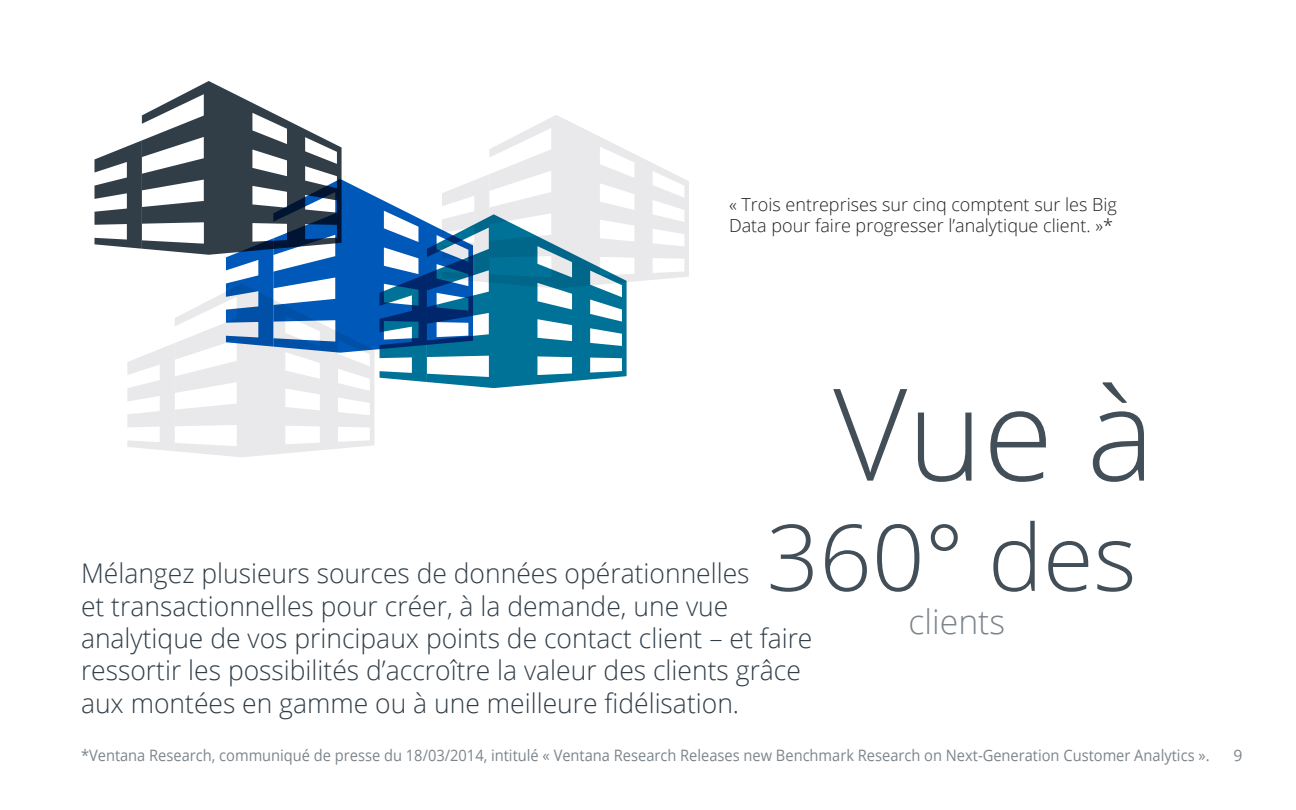
<style>
.page{position:relative;width:1296px;height:810px;background:#fff}
.page>*{position:absolute;margin:0;border:0;box-sizing:border-box;transform-origin:0 0}
.t1{font:300 128.25px "Open Sans";color:#434f58}
.t2{font:300 92.25px "Open Sans";color:#434f58}
.t3{font:300 33.75px "Open Sans";color:#7c858c}
.t4{font:300 27px/32.4px "Open Sans";color:#313e48}
.t5{font:300 18px/21.6px "Open Sans";color:#231f20}
.t6{font:15.75px "Open Sans";color:#7c858c;scale:.93 1}
.t7{font:15.75px "Open Sans";color:#7c858c}
</style>
<div class="page">
<svg style="left:94px;top:81px;width:595px;height:376px"></svg>
<p class="t5" style="left:729px;top:193px;width:389px">« Trois entreprises sur cinq comptent sur les Big<br>Data pour faire progresser l’analytique client. »*</p>
<p class="t1" style="left:833px;top:346px;width:323px">Vue à</p>
<p class="t2" style="left:767px;top:494px;width:372px">360° des</p>
<p class="t3" style="left:909px;top:598px;width:98px">clients</p>
<p class="t4" style="left:81px;top:556px;width:733px">Mélangez plusieurs sources de données opérationnelles<br>et transactionnelles pour créer, à la demande, une vue analytique de vos principaux points de contact client – et faire ressortir les possibilités d’accroître la valeur des clients grâce aux montées en gamme ou à une meilleure fidélisation.</p>
<p class="t6" style="left:81px;top:745px;width:1215px">*Ventana Research, communiqué de presse du 18/03/2014, intitulé « Ventana Research Releases new Benchmark Research on Next-Generation Customer Analytics ».</p>
<p class="t7" style="left:1234px;top:744px;width:11px">9</p>
</div>
